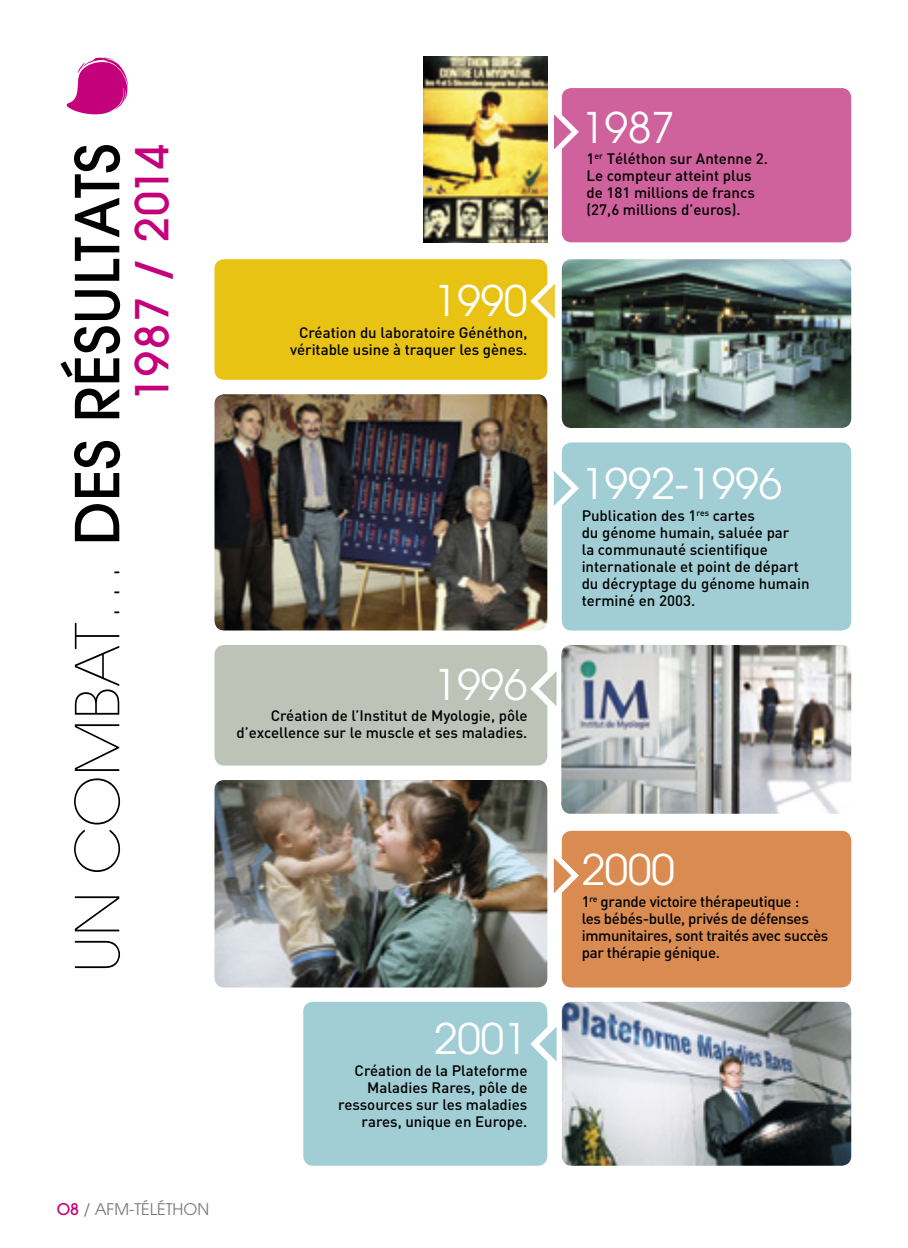
<style>
.page{position:relative;width:908px;height:1248px;background:#fff}
.page>*{position:absolute;margin:0;border:0;box-sizing:border-box;transform-origin:0 0}
.t1{font:500 60px "Avant Garde";color:#000}
.t2{font:500 45px "Avant Garde";letter-spacing:.04em;color:#c4007a}
.t3{font:42px "Avant Garde";color:#fff}
.t4{font:16px "Avant Garde";color:#7b7b7a}
.t5{font:500 15px/17px "DIN";color:#000;text-align:right}
.t6{font:500 15px/17px "DIN";letter-spacing:-.02em;color:#000}
.s1{font-weight:200}
.s2{font-weight:500;color:#c4007a}
</style>
<div class="page">
<svg style="left:67px;top:57px;width:61px;height:58px"></svg>
<img style="left:423px;top:57px;width:124px;height:185px">
<img style="left:561px;top:259px;width:289px;height:169px">
<img style="left:214px;top:394px;width:333px;height:236px">
<img style="left:214px;top:780px;width:333px;height:207px">
<img style="left:561px;top:645px;width:289px;height:168px">
<img style="left:561px;top:1001px;width:289px;height:164px">
<div style="left:561px;top:88px;width:289px;height:154px;background:#cf619c;border-radius:10px"></div>
<svg style="left:554px;top:114px;width:24px;height:35px"></svg>
<div style="left:561px;top:442px;width:289px;height:188px;background:#a1cdd4;border-radius:10px"></div>
<svg style="left:553px;top:470px;width:25px;height:36px"></svg>
<div style="left:561px;top:830px;width:289px;height:157px;background:#da8b51;border-radius:10px"></div>
<svg style="left:553px;top:857px;width:25px;height:36px"></svg>
<div style="left:214px;top:259px;width:333px;height:121px;background:#e8c313;border-radius:10px"></div>
<svg style="left:530px;top:283px;width:24px;height:36px"></svg>
<div style="left:214px;top:645px;width:333px;height:120px;background:#bdc3b7;border-radius:10px"></div>
<svg style="left:530px;top:671px;width:26px;height:35px"></svg>
<div style="left:303px;top:1001px;width:244px;height:164px;background:#a1cdd4;border-radius:10px"></div>
<svg style="left:530px;top:1026px;width:26px;height:35px"></svg>
<h1 class="t1" style="left:60px;top:972px;width:825px;rotate:-90deg"><span class="s1">un combat…</span> des résultats</h1>
<h2 class="t2" style="left:124px;top:402px;width:260px;rotate:-90deg">1987 / 2014</h2>
<p class="t4" style="left:57px;top:1199px;width:140px"><span class="s2">O8</span> / AFM-TÉLÉTHON</p>
<h3 class="t3" style="left:434px;top:276px;width:95px">1990</h3>
<p class="t5" style="left:290px;top:323px;width:239px">Création du laboratoire Généthon, véritable usine à traquer les gènes.</p>
<h3 class="t3" style="left:434px;top:659px;width:95px">1996</h3>
<p class="t5" style="left:236px;top:707px;width:292px">Création de l’Institut de Myologie, pôle d’excellence sur le muscle et ses maladies.</p>
<h3 class="t3" style="left:434px;top:1014px;width:95px">2001</h3>
<p class="t5" style="left:338px;top:1061px;width:191px">Création de la Plateforme<br>Maladies Rares, pôle de ressources sur les maladies rares, unique en Europe.</p>
<h3 class="t3" style="left:581px;top:102px;width:95px">1987</h3>
<p class="t5" style="left:586px;top:150px;width:183px;text-align:left">1<sup>er</sup> Téléthon sur Antenne 2.<br>Le compteur atteint plus de 181 millions de francs (27,6 millions d’euros).</p>
<h3 class="t3" style="left:581px;top:459px;width:202px">1992-1996</h3>
<p class="t5" style="left:581px;top:506px;width:229px;text-align:left">Publication des 1<sup>res</sup> cartes<br>du génome humain, saluée par<br>la communauté scientifique internationale et point de départ du décryptage du génome humain terminé en 2003.</p>
<h3 class="t3" style="left:581px;top:845px;width:95px">2000</h3>
<p class="t6" style="left:581px;top:892px;width:248px">1<sup>re</sup> grande victoire thérapeutique :<br>les bébés-bulle, privés de défenses immunitaires, sont traités avec succès par thérapie génique.</p>
</div>
